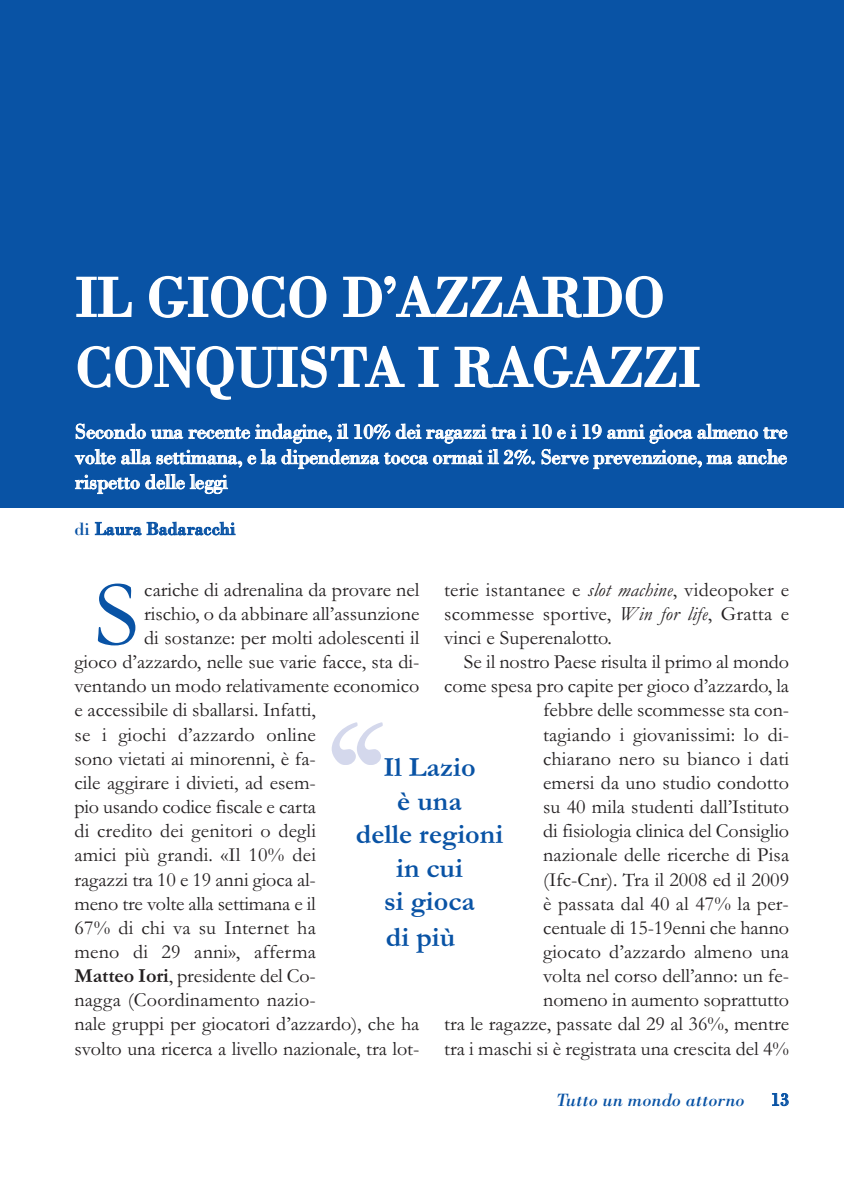
<style>
.page{position:relative;width:844px;height:1191px;background:#fff}
.page>*{position:absolute;margin:0;border:0;box-sizing:border-box;transform-origin:0 0}
.t1{font:93.98px "Garamond";color:#0953a5}
.t2{font:57.75px/70px "Bodoni BT";letter-spacing:-.01em;color:#fff}
.t3{font:700 28px "Garamond";color:#0953a5}
.t4{font:21px/25.2px "Bodoni BT";letter-spacing:-.025em;color:#fff;text-align:justify}
.t5{font:20.12px/24.2px "Garamond";color:#231f20;text-align:justify}
.t6{font:italic 18.38px "Bodoni BT";color:#0953a5}
.t7{font:18.38px "Bodoni BT";letter-spacing:-.005em;color:#0953a5}
.s1{font-style:italic}
.s2{font-weight:700}
</style>
<div class="page">
<div style="left:0;top:0;width:843px;height:507px;background:#0953a5"></div>
<svg style="left:331px;top:722px;width:51px;height:43px"></svg>
<h2 class="t2" style="left:75px;top:261px;width:626px">IL GIOCO D’AZZARDO<br>CONQUISTA I RAGAZZI</h2>
<p class="t4" style="left:75px;top:418px;width:714px">Secondo una recente indagine, il 10% dei ragazzi tra i 10 e i 19 anni gioca almeno tre volte alla settimana, e la dipendenza tocca ormai il 2%. Serve prevenzione, ma anche rispetto delle leggi</p>
<p class="t7" style="left:74px;top:517px;width:162px">di Laura Badaracchi</p>
<h1 class="t1" style="left:94px;top:556px;width:46px">S</h1>
<p class="t5" style="left:144px;top:576px;width:277px">cariche di adrenalina da provare nel</p>
<p class="t5" style="left:444px;top:576px;width:346px">terie istantanee e <span class="s1">slot machine</span>, videopoker e scommesse sportive, <span class="s1">Win for life</span>, Gratta e vinci e Superenalotto.</p>
<p class="t5" style="left:444px;top:649px;width:346px;text-align:right">Se il nostro Paese risulta il primo al mondo come spesa pro capite per gioco d’azzardo, la febbre delle scommesse sta con-<br>tagiando i giovanissimi: lo di-<br>chiarano nero su bianco i dati<br>emersi da uno studio condotto<br>su 40 mila studenti dall’Istituto<br>di fisiologia clinica del Consiglio<br>nazionale delle ricerche di Pisa<br>(Ifc-Cnr). Tra il 2008 ed il 2009<br>è passata dal 40 al 47% la per-<br>centuale di 15-19enni che hanno<br>giocato d’azzardo almeno una<br>volta nel corso dell’anno: un fe-<br>nomeno in aumento soprattutto<br>tra le ragazze, passate dal 29 al 36%, mentre tra i maschi si è registrata una crescita del 4%</p>
<p class="t5" style="left:144px;top:601px;width:277px">rischio, o da abbinare all’assunzione</p>
<p class="t5" style="left:144px;top:625px;width:277px">di sostanze: per molti adolescenti il</p>
<p class="t5" style="left:74px;top:649px;width:346px">gioco d’azzardo, nelle sue varie facce, sta di-</p>
<p class="t5" style="left:74px;top:673px;width:346px">ventando un modo relativamente economico</p>
<p class="t5" style="left:74px;top:697px;width:243px">e accessibile di sballarsi. Infatti,</p>
<p class="t5" style="left:74px;top:721px;width:243px">se i giochi d’azzardo online</p>
<p class="t5" style="left:74px;top:745px;width:243px">sono vietati ai minorenni, è fa-</p>
<p class="t5" style="left:74px;top:770px;width:243px">cile aggirare i divieti, ad esem-</p>
<p class="t5" style="left:74px;top:794px;width:243px">pio usando codice fiscale e carta</p>
<p class="t5" style="left:74px;top:818px;width:243px">di credito dei genitori o degli</p>
<p class="t5" style="left:74px;top:842px;width:243px">amici più grandi. «Il 10% dei</p>
<p class="t5" style="left:74px;top:866px;width:243px">ragazzi tra 10 e 19 anni gioca al-</p>
<p class="t5" style="left:74px;top:890px;width:243px">meno tre volte alla settimana e il</p>
<p class="t5" style="left:74px;top:914px;width:243px">67% di chi va su Internet ha</p>
<p class="t5" style="left:74px;top:939px;width:243px">meno di 29 anni», afferma</p>
<p class="t5" style="left:74px;top:963px;width:243px"><span class="s2">Matteo Iori</span>, presidente del Co-</p>
<p class="t5" style="left:74px;top:987px;width:243px">nagga (Coordinamento nazio-</p>
<p class="t5" style="left:74px;top:1011px;width:346px">nale gruppi per giocatori d’azzardo), che ha</p>
<p class="t5" style="left:74px;top:1035px;width:346px">svolto una ricerca a livello nazionale, tra lot-</p>
<h3 class="t3" style="left:383px;top:750px;width:94px">Il Lazio</h3>
<h3 class="t3" style="left:397px;top:783px;width:66px">è una</h3>
<h3 class="t3" style="left:356px;top:817px;width:149px">delle regioni</h3>
<h3 class="t3" style="left:396px;top:851px;width:68px">in cui</h3>
<h3 class="t3" style="left:384px;top:884px;width:92px">si gioca</h3>
<h3 class="t3" style="left:386px;top:920px;width:71px">di più</h3>
<p class="t6" style="left:556px;top:1088px;width:189px">Tutto un mondo attorno</p>
<p class="t7" style="left:770px;top:1088px;width:20px">13</p>
</div>
